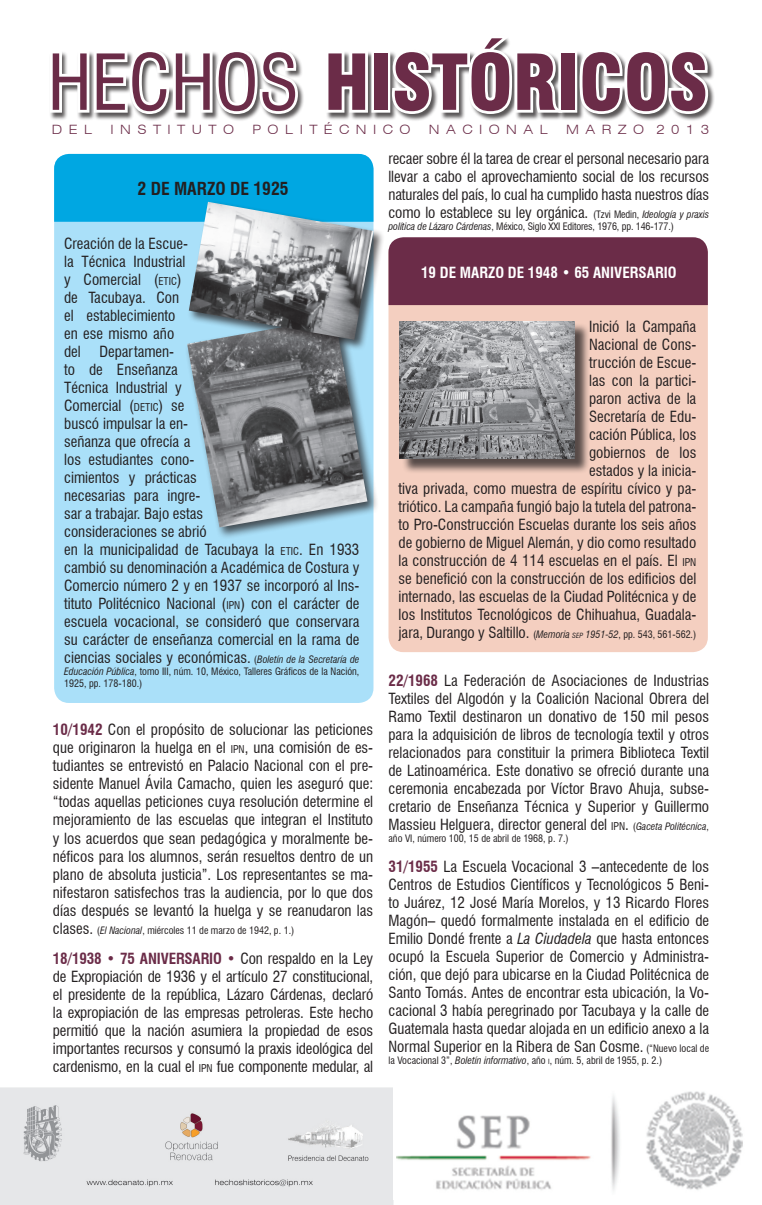
<style>
.page{position:relative;width:762px;height:1205px;background:#fff}
.page>*{position:absolute;margin:0;border:0;box-sizing:border-box;transform-origin:0 0}
.t1{font:900 condensed 74.88px "Swiss 721 BT";color:#6b2c48}
.t2{font:700 condensed 17.5px "Swiss 721 BT";color:#231f20}
.t3{font:condensed 15px/18px "Swiss 721 BT";color:#231f20;text-align:justify}
.t4{font:700 condensed 15px "Swiss 721 BT";color:#fff}
.t5{font:300 expanded 12.75px "Swiss 721 BT";color:#6b2c48}
.t6{font:condensed 10px/12px "Swiss 721 BT";color:#231f20}
.s1{font-weight:400}
.s2{font-size:10.5px}
.s3{font-size:10px}
.s4{font-style:italic;font-size:10px}
.s5{font-style:italic}
.s6{font-weight:700;color:#6b2c48}
.s7{font-size:15px}
.s8{font-style:italic;font-size:7px}
.s9{font-size:7px}
</style>
<div class="page">
<div style="left:388px;top:238px;width:319px;height:414px;background:#f4cfc0;border-radius:15px"></div>
<div style="left:388px;top:237px;width:319px;height:68px;background:#6b2c48"></div>
<div style="left:54px;top:154px;width:319px;height:548px;background:#aae0f9;border-radius:15px"></div>
<img style="left:0;top:1087px;width:394px;height:117px">
<div style="left:49px;top:36px;width:665px;height:86px;background:#231f20;opacity:.75"></div>
<svg style="left:49px;top:45px;width:252px;height:73px"></svg>
<svg style="left:323px;top:48px;width:47px;height:67px"></svg>
<div style="left:371px;top:51px;width:19px;height:62px;border:6px solid #fff"></div>
<svg style="left:389px;top:36px;width:322px;height:82px"></svg>
<img style="left:393px;top:1087px;width:350px;height:111px">
<div style="left:401px;top:323px;width:189px;height:151px;background:#231f20;opacity:.75"></div>
<img style="left:399px;top:321px;width:175px;height:137px">
<div style="left:185px;top:316px;width:194px;height:223px;background:#231f20;opacity:.75"></div>
<img style="left:187px;top:351px;width:180px;height:176px">
<div style="left:54px;top:154px;width:319px;height:68px;background:#00a7e2"></div>
<div style="left:187px;top:200px;width:197px;height:151px;background:#231f20;opacity:.75"></div>
<img style="left:189px;top:202px;width:184px;height:138px">
<h1 class="t1" style="left:48px;top:38px;width:656px"><span class="s1">HECHOS</span> HISTÓRICOS</h1>
<p class="t5" style="left:52px;top:122px;width:42px">D E L</p>
<p class="t5" style="left:110px;top:122px;width:125px">I N S T I T U T O</p>
<p class="t5" style="left:252px;top:122px;width:160px">P O L I T É C N I C O</p>
<p class="t5" style="left:428px;top:122px;width:120px">N A C I O N A L</p>
<p class="t5" style="left:566px;top:122px;width:144px">M A R Z O 2 0 1 3</p>
<p class="t2" style="left:137px;top:178px;width:152px">2 DE MARZO DE 1925</p>
<p class="t3" style="left:64px;top:234px;width:297px;text-align:left">Creación de la Escue-<br>la Técnica Industrial<br>y Comercial (<span class="s2">ETIC</span>)<br>de Tacubaya. Con<br>el establecimiento<br>en ese mismo año<br>del Departamen-<br>to de Enseñanza<br>Técnica Industrial y<br>Comercial (<span class="s2">DETIC</span>) se<br>buscó impulsar la en-<br>señanza que ofrecía a<br>los estudiantes cono-<br>cimientos y prácticas<br>necesarias para ingre-<br>sar a trabajar. Bajo estas<br>consideraciones se abrió<br>en la municipalidad de Tacubaya la <span class="s2">ETIC</span>. En 1933 cambió su denominación a Académica de Costura y<br>Comercio número 2 y en 1937 se incorporó al Ins&shy;tituto Politécnico Nacional (<span class="s2">IPN</span>) con el carácter de escuela vocacional, se consideró que conservara su carácter de enseñanza comercial en la rama de ciencias sociales y económicas. <span class="s3">(</span><span class="s4">Boletín de la Secretaría de</span></p>
<p class="t6" style="left:64px;top:665px;width:296px"><span class="s5">Educación Pública</span>, tomo III, núm. 10, México, Talleres Gráficos de la Nación,<br>1925, pp. 178-180.)</p>
<p class="t3" style="left:53px;top:720px;width:322px"><span class="s6">10/1942</span> Con el propósito de solucionar las peticiones que originaron la huelga en el <span class="s2">IPN</span>, una comisión de es&shy;tudiantes se entrevistó en Palacio Nacional con el pre&shy;sidente Manuel Ávila Camacho, quien les aseguró que: “todas aquellas peticiones cuya resolución determine el mejoramiento de las escuelas que integran el Instituto y los acuerdos que sean pedagógica y moralmente be&shy;néficos para los alumnos, serán resueltos dentro de un plano de absoluta justicia”. Los representantes se ma&shy;nifestaron satisfechos tras la audiencia, por lo que dos días después se levantó la huelga y se reanudaron las</p>
<p class="t6" style="left:53px;top:923px;width:243px"><span class="s7">clases.</span> (<span class="s5">El Nacional</span>, miércoles 11 de marzo de 1942, p. 1.)</p>
<p class="t3" style="left:53px;top:948px;width:322px"><span class="s6">18/1938 • 75 ANIVERSARIO •</span> Con respaldo en la Ley de Expropiación de 1936 y el artículo 27 constitucional, el presidente de la república, Lázaro Cárdenas, declaró la expropiación de las empresas petroleras. Este hecho permitió que la nación asumiera la propiedad de esos importantes recursos y consumó la praxis ideológica del cardenismo, en la cual el <span class="s2">IPN</span> fue componente medular, al</p>
<p class="t3" style="left:388px;top:149px;width:322px">recaer sobre él la tarea de crear el personal necesario para llevar a cabo el aprovechamiento social de los recursos naturales del país, lo cual ha cumplido hasta nuestros días como lo establece su ley orgánica. <span class="s3">(Tzvi Medin,</span> <span class="s4">Ideología y praxis</span></p>
<p class="t6" style="left:388px;top:220px;width:287px"><span class="s5">política de Lázaro Cárdenas</span>, México, Siglo XXI Editores, 1976, pp. 146-177.)</p>
<p class="t4" style="left:421px;top:263px;width:257px">19 DE MARZO DE 1948 • 65 ANIVERSARIO</p>
<p class="t3" style="left:398px;top:317px;width:299px;text-align:right">Inició la Campaña<br>Nacional de Cons-<br>trucción de Escue-<br>las con la partici-<br>paron activa de la<br>Secretaría de Edu-<br>cación Pública, los<br>gobiernos de los<br>estados y la inicia-<br>tiva privada, como muestra de espíritu cívico y pa&shy;triótico. La campaña fungió bajo la tutela del patrona&shy;to Pro-Construcción Escuelas durante los seis años de gobierno de Miguel Alemán, y dio como resultado la construcción de 4 114 escuelas en el país. El <span class="s2">IPN </span>se benefició con la construcción de los edificios del internado, las escuelas de la Ciudad Politécnica y de los Institutos Tecnológicos de Chihuahua, Guadala&shy;jara, Durango y Saltillo. <span class="s3">(</span><span class="s4">Memoria</span> <span class="s8">sep</span> <span class="s4">1951-52</span><span class="s3">, pp. 543, 561-562.)</span></p>
<p class="t3" style="left:388px;top:671px;width:322px"><span class="s6">22/1968</span> La Federación de Asociaciones de Industrias Textiles del Algodón y la Coalición Nacional Obrera del Ramo Textil destinaron un donativo de 150 mil pesos para la adquisición de libros de tecnología textil y otros relacionados para constituir la primera Biblioteca Textil de Latinoamérica. Este donativo se ofreció durante una ceremonia encabezada por Víctor Bravo Ahuja, subse&shy;cretario de Enseñanza Técnica y Superior y Guillermo Massieu Helguera, director general del <span class="s2">IPN</span>. <span class="s3">(</span><span class="s4">Gaceta Politécnica</span><span class="s3">,</span></p>
<p class="t6" style="left:388px;top:832px;width:182px">año VI, número 100, 15 de abril de 1968, p. 7.)</p>
<p class="t3" style="left:388px;top:857px;width:322px"><span class="s6">31/1955</span> La Escuela Vocacional 3 –antecedente de los Centros de Estudios Científicos y Tecnológicos 5 Beni&shy;to Juárez, 12 José María Morelos, y 13 Ricardo Flores Magón– quedó formalmente instalada en el edificio de Emilio Dondé frente a <span class="s5">La Ciudadela</span> que hasta entonces ocupó la Escuela Superior de Comercio y Administra&shy;ción, que dejó para ubicarse en la Ciudad Politécnica de Santo Tomás. Antes de encontrar esta ubicación, la Vo&shy;cacional 3 había peregrinado por Tacubaya y la calle de Guatemala hasta quedar alojada en un edificio anexo a la Normal Superior en la Ribera de San Cosme. <span class="s3">(“Nuevo local de</span></p>
<p class="t6" style="left:388px;top:1054px;width:275px">la Vocacional 3”, <span class="s5">Boletín informativo</span>, año <span class="s9">I</span>, núm. 5, abril de 1955, p. 2.)</p>
</div>
